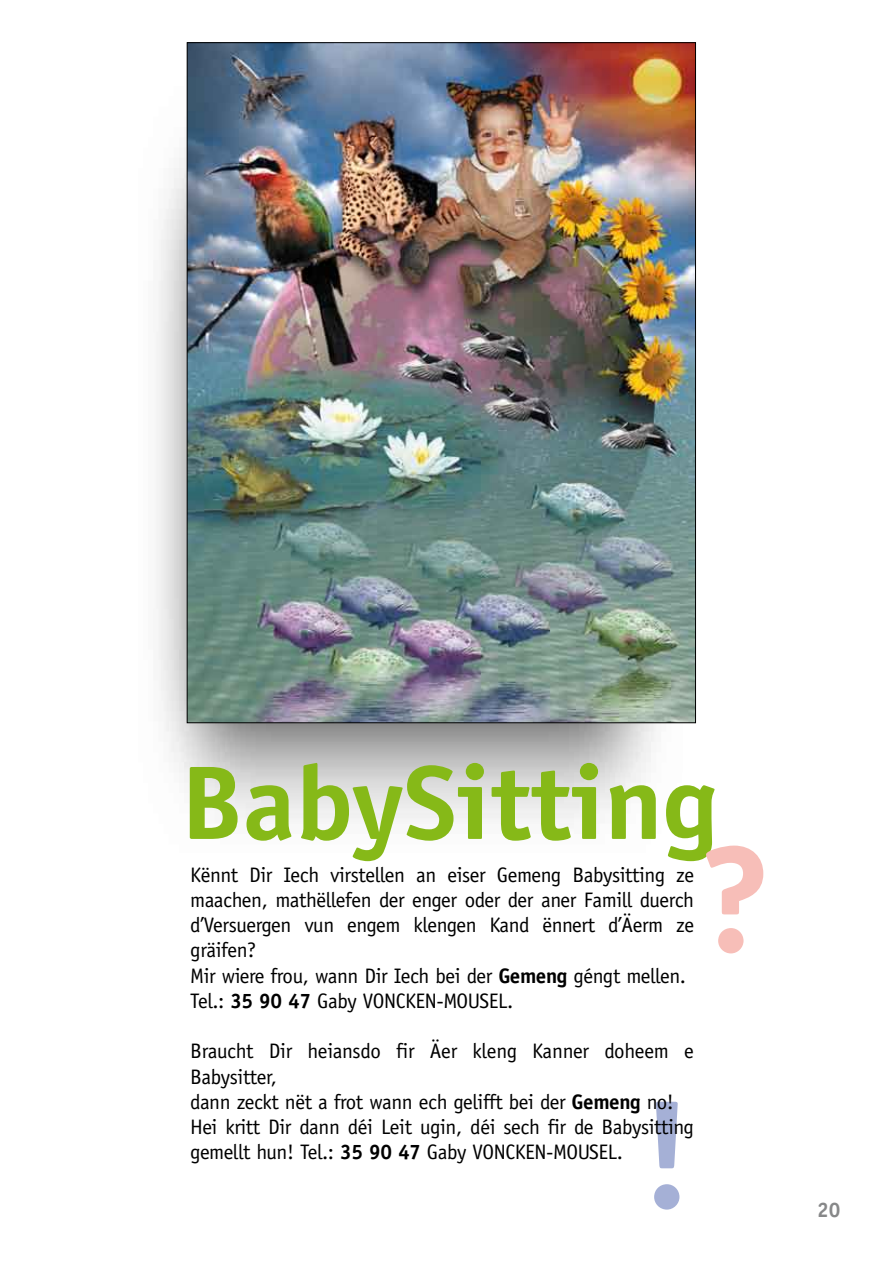
<style>
.page{position:relative;width:893px;height:1263px;background:#fff}
.page>*{position:absolute;margin:0;border:0;box-sizing:border-box;transform-origin:0 0}
.t1{font:700 150px "Officina Sans";color:#a5b0d6}
.t2{font:700 150px "Officina Sans";color:#f7beb8}
.t3{font:700 105px "Officina Sans";letter-spacing:-.005em;color:#86b918;scale:1.05 1}
.t4{font:21px/25.2px "Officina Sans";letter-spacing:-.02em;color:#000}
.t5{font:700 21px "Officina Serif";color:#878889}
.s1{font-weight:700}
</style>
<div class="page">
<img style="left:156px;top:77px;width:526px;height:743px">
<img style="left:189px;top:45px;width:505px;height:676px">
<h2 class="t3" style="left:180px;top:738px;width:514px">BabySitting</h2>
<p class="t4" style="left:190px;top:862px;width:505px">Kënnt Dir Iech virstellen an eiser Gemeng Babysitting ze maachen, mathëllefen der enger oder der aner Famill duerch d’Versuergen vun engem klengen Kand ënnert d’Äerm ze gräifen?<br>Mir wiere frou, wann Dir Iech bei der <span class="s1">Gemeng</span> géngt mellen.<br>Tel.: <span class="s1">35 90 47</span> Gaby VONCKEN-MOUSEL.</p>
<p class="t4" style="left:190px;top:1038px;width:505px">Braucht Dir heiansdo fir Äer kleng Kanner doheem e Babysitter,<br>dann zeckt nët a frot wann ech gelifft bei der <span class="s1">Gemeng</span> no!<br>Hei kritt Dir dann déi Leit ugin, déi sech fir de Babysitting gemellt hun! Tel.: <span class="s1">35 90 47</span> Gaby VONCKEN-MOUSEL.</p>
<h1 class="t2" style="left:697px;top:806px;width:76px">?</h1>
<h1 class="t1" style="left:640px;top:1062px;width:54px">!</h1>
<p class="t5" style="left:817px;top:1197px;width:25px">20</p>
</div>
